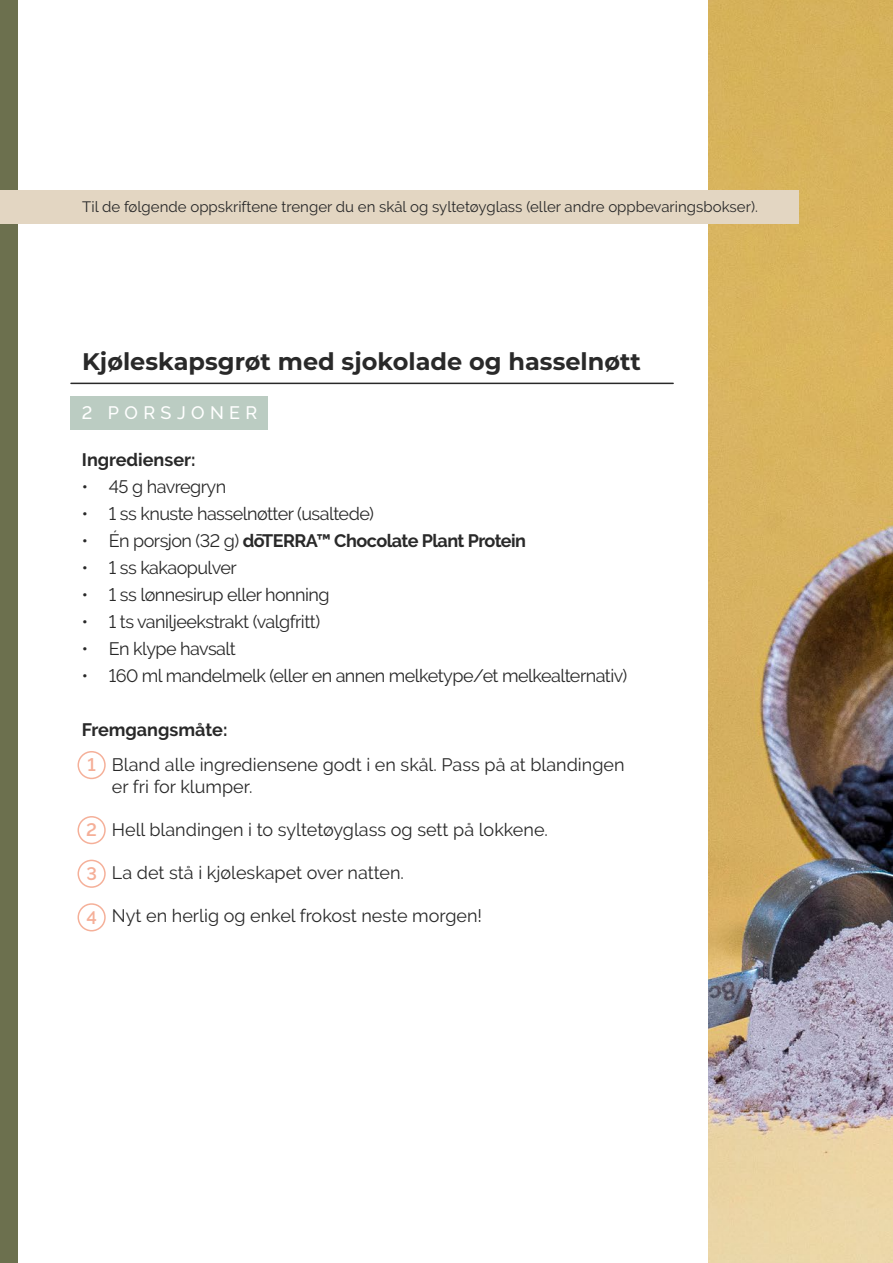
<style>
.page{position:relative;width:893px;height:1263px;background:#fff}
.page>*{position:absolute;margin:0;border:0;box-sizing:border-box;transform-origin:0 0}
.t1{font:700 24px "Montserrat";color:#292929}
.t2{font:18px "Raleway";letter-spacing:-.03em;color:#292929}
.t3{font:18px/21.6px "Raleway";color:#292929}
.t4{font:700 18px "Raleway";letter-spacing:-.03em;color:#292929}
.t5{font:700 18px "Raleway";color:#292929}
.t6{font:500 18px "Raleway";letter-spacing:.3em;color:#fff}
.t7{font:600 18px "Raleway";color:#f5af98}
.t8{font:15px "Raleway";color:#292929}
.s1{font-weight:400}
</style>
<div class="page">
<img style="left:709px;top:0;width:184px;height:1263px">
<div style="left:0;top:0;width:17px;height:1263px;background:#6c704e"></div>
<hr style="left:71px;top:383px;width:602px;height:1px;background:#292929">
<div style="left:0;top:190px;width:798px;height:34px;background:#e3d6c2"></div>
<div style="left:70px;top:396px;width:198px;height:33px;background:#bbccc2"></div>
<div style="left:78px;top:751px;width:28px;height:28px;border:2px solid #f5b099;border-radius:50%"></div>
<div style="left:78px;top:816px;width:28px;height:28px;border:2px solid #f5b099;border-radius:50%"></div>
<div style="left:78px;top:860px;width:28px;height:28px;border:2px solid #f5b099;border-radius:50%"></div>
<div style="left:78px;top:903px;width:28px;height:28px;border:2px solid #f5b099;border-radius:50%"></div>
<p class="t8" style="left:82px;top:198px;width:677px">Til de følgende oppskriftene trenger du en skål og syltetøyglass (eller andre oppbevaringsbokser).</p>
<h1 class="t1" style="left:82px;top:344px;width:560px">Kjøleskapsgrøt med sjokolade og hasselnøtt</h1>
<p class="t6" style="left:82px;top:402px;width:177px">2 PORSJONER</p>
<p class="t5" style="left:82px;top:449px;width:115px">Ingredienser:</p>
<p class="t2" style="left:82px;top:476px;width:146px">• 45 g havregryn</p>
<p class="t2" style="left:82px;top:503px;width:294px">• 1 ss knuste hasselnøtter (usaltede)</p>
<p class="t4" style="left:82px;top:530px;width:446px"><span class="s1">• Én porsjon (32 g)</span> dōTERRA™ Chocolate Plant Protein</p>
<p class="t2" style="left:82px;top:557px;width:156px">• 1 ss kakaopulver</p>
<p class="t2" style="left:82px;top:584px;width:249px">• 1 ss lønnesirup eller honning</p>
<p class="t2" style="left:82px;top:611px;width:240px">• 1 ts vaniljeekstrakt (valgfritt)</p>
<p class="t2" style="left:82px;top:638px;width:156px">• En klype havsalt</p>
<p class="t2" style="left:82px;top:665px;width:547px">• 160 ml mandelmelk (eller en annen melketype/et melkealternativ)</p>
<p class="t5" style="left:82px;top:719px;width:147px">Fremgangsmåte:</p>
<p class="t7" style="left:87px;top:755px;width:10px">1</p>
<p class="t7" style="left:86px;top:820px;width:12px">2</p>
<p class="t7" style="left:86px;top:863px;width:12px">3</p>
<p class="t7" style="left:86px;top:907px;width:12px">4</p>
<p class="t3" style="left:112px;top:754px;width:514px">Bland alle ingrediensene godt i en skål. Pass på at blandingen er fri for klumper.</p>
<p class="t3" style="left:112px;top:819px;width:438px">Hell blandingen i to syltetøyglass og sett på lokkene.</p>
<p class="t3" style="left:112px;top:862px;width:294px">La det stå i kjøleskapet over natten.</p>
<p class="t3" style="left:112px;top:905px;width:372px">Nyt en herlig og enkel frokost neste morgen!</p>
</div>
